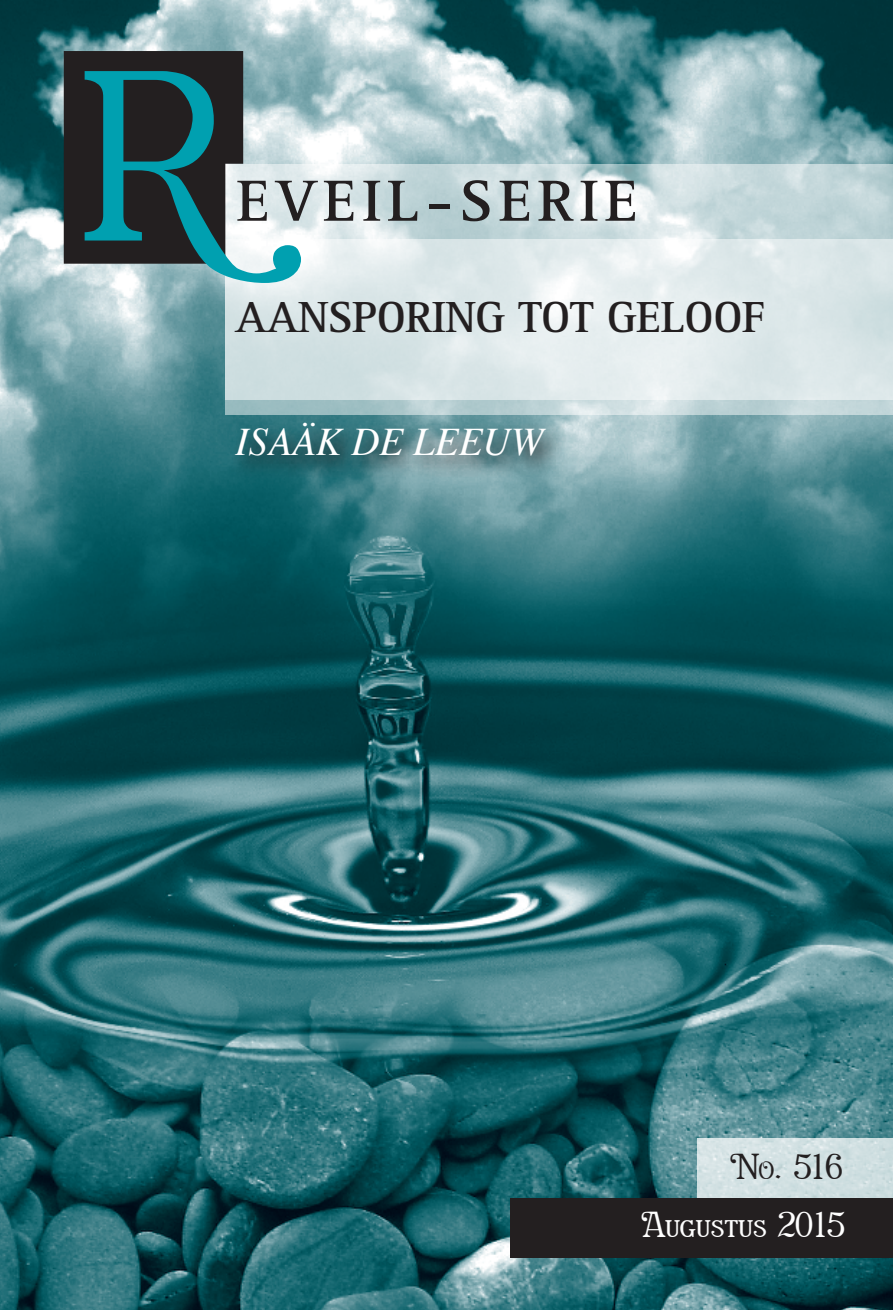
<style>
.page{position:relative;width:893px;height:1310px;background:#fff}
.page>*{position:absolute;margin:0;border:0;box-sizing:border-box;transform-origin:0 0}
.t1{font:243.6px "Rubinstein";color:#00a0b0}
.t2{font:700 60px "Rotis Serif";letter-spacing:.1em;color:#231f20}
.t3{font:700 45px "Rotis Serif";letter-spacing:-.01em;color:#231f20}
.t4{font:italic 39px "Times";color:#fff}
.t5{font:36px "Rubinstein";color:#fff}
.t6{font:36px "Rubinstein";color:#231f20}
.s1{font-size:25.2px}
</style>
<div class="page">
<img style="left:0;top:0;width:893px;height:1310px">
<svg style="left:225px;top:164px;width:668px;height:250px;background:#cbdcdf"></svg>
<svg style="left:225px;top:239px;width:668px;height:161px;background:#dfe9eb"></svg>
<div style="left:64px;top:51px;width:179px;height:213px;background:#231f20"></div>
<div style="left:230px;top:415px;width:339px;height:64px;background:#231f20;opacity:.97"></div>
<div style="left:510px;top:1198px;width:383px;height:59px;background:#231f20"></div>
<div style="left:697px;top:1138px;width:196px;height:60px;background:#d2e1e3"></div>
<p class="t1" style="left:81px;top:24px;width:146px">R</p>
<p class="t2" style="left:236px;top:165px;width:403px">EVEIL-SERIE</p>
<p class="t3" style="left:236px;top:290px;width:531px">AANSPORING TOT GELOOF</p>
<p class="t4" style="left:236px;top:407px;width:309px">ISAÄK DE LEEUW</p>
<p class="t6" style="left:730px;top:1147px;width:114px">N<span class="s1">o</span>. 516</p>
<p class="t5" style="left:641px;top:1205px;width:205px">Augustus 2015</p>
</div>
